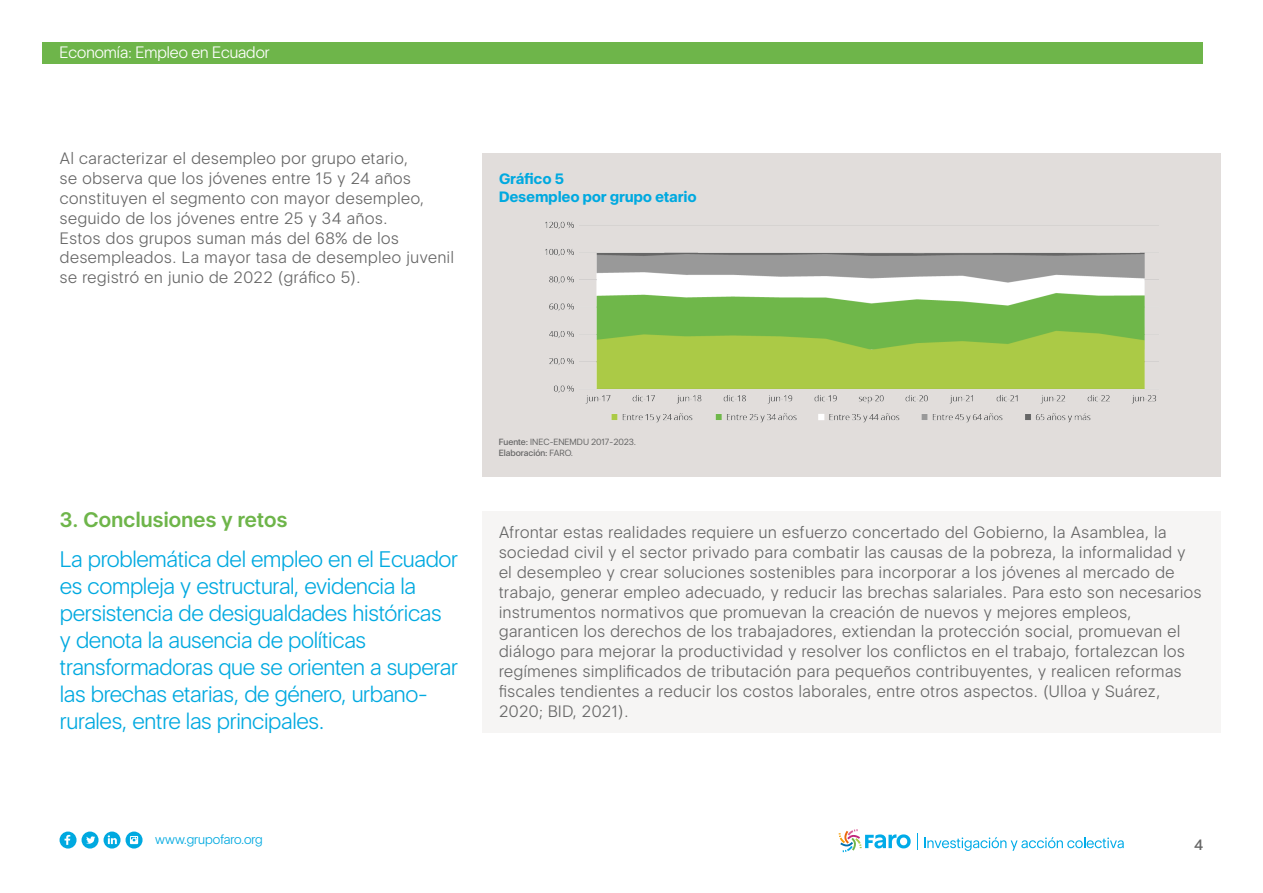
<style>
.page{position:relative;width:1263px;height:893px;background:#fff}
.page>*{position:absolute;margin:0;border:0;box-sizing:border-box;transform-origin:0 0}
.t1{font:300 22.5px/27px "Eloquia Text";letter-spacing:-.045em;color:#00a9e0}
.t2{font:600 21px "Eloquia Text";letter-spacing:-.02em;color:#6eb54a}
.t3{font:300 16.5px/19.8px "Eloquia Text";color:#666}
.t4{font:300 16.5px "Eloquia Display";color:#fff}
.t5{font:700 15px/18px "Eloquia Text";letter-spacing:-.02em;color:#00a9e0}
.t6{font:500 15px "Eloquia Text";color:#666}
.t7{font:300 13.5px "Eloquia Display";color:#00a9e0}
.t8{font:9px/10.8px "Eloquia Display";color:#666}
.s1{font-weight:500}
</style>
<div class="page">
<div style="left:43px;top:43px;width:1160px;height:21px;background:#6eb54a"></div>
<svg style="left:917px;top:833px;width:1px;height:16px"></svg>
<svg style="left:924px;top:837px;width:200px;height:14px"></svg>
<svg style="left:839px;top:829px;width:72px;height:23px"></svg>
<svg style="left:60px;top:831px;width:83px;height:17px"></svg>
<div style="left:482px;top:153px;width:738px;height:323px;background:#e1dddb"></div>
<div style="left:482px;top:511px;width:738px;height:222px;background:#f6f5f4"></div>
<img style="left:545px;top:221px;width:614px;height:202px">
<p class="t4" style="left:60px;top:43px;width:212px">Economía: Empleo en Ecuador</p>
<p class="t3" style="left:60px;top:149px;width:396px">Al caracterizar el desempleo por grupo etario,<br>se observa que los jóvenes entre 15 y 24 años constituyen el segmento con mayor desempleo, seguido de los jóvenes entre 25 y 34 años.<br>Estos dos grupos suman más del 68% de los desempleados. La mayor tasa de desempleo juvenil se registró en junio de 2022 (gráfico 5).</p>
<p class="t5" style="left:499px;top:170px;width:199px">Gráfico 5<br>Desempleo por grupo etario</p>
<p class="t2" style="left:60px;top:507px;width:230px">3. Conclusiones y retos</p>
<p class="t1" style="left:60px;top:545px;width:400px">La problemática del empleo en el Ecuador es compleja y estructural, evidencia la persistencia de desigualdades históricas y denota la ausencia de políticas transformadoras que se orienten a superar las brechas etarias, de género, urbano&shy;rurales, entre las principales.</p>
<p class="t7" style="left:155px;top:832px;width:109px">www.grupofaro.org</p>
<p class="t8" style="left:499px;top:437px;width:139px"><span class="s1">Fuente:</span> INEC-ENEMDU 2017-2023.<br><span class="s1">Elaboración:</span> FARO.</p>
<p class="t3" style="left:499px;top:523px;width:705px">Afrontar estas realidades requiere un esfuerzo concertado del Gobierno, la Asamblea, la sociedad civil y el sector privado para combatir las causas de la pobreza, la informalidad y el desempleo y crear soluciones sostenibles para incorporar a los jóvenes al mercado de trabajo, generar empleo adecuado, y reducir las brechas salariales. Para esto son necesarios instrumentos normativos que promuevan la creación de nuevos y mejores empleos, garanticen los derechos de los trabajadores, extiendan la protección social, promuevan el diálogo para mejorar la productividad y resolver los conflictos en el trabajo, fortalezcan los regímenes simplificados de tributación para pequeños contribuyentes, y realicen reformas fiscales tendientes a reducir los costos laborales, entre otros aspectos. (Ulloa y Suárez, 2020; BID, 2021).</p>
<p class="t6" style="left:1194px;top:836px;width:11px">4</p>
</div>
